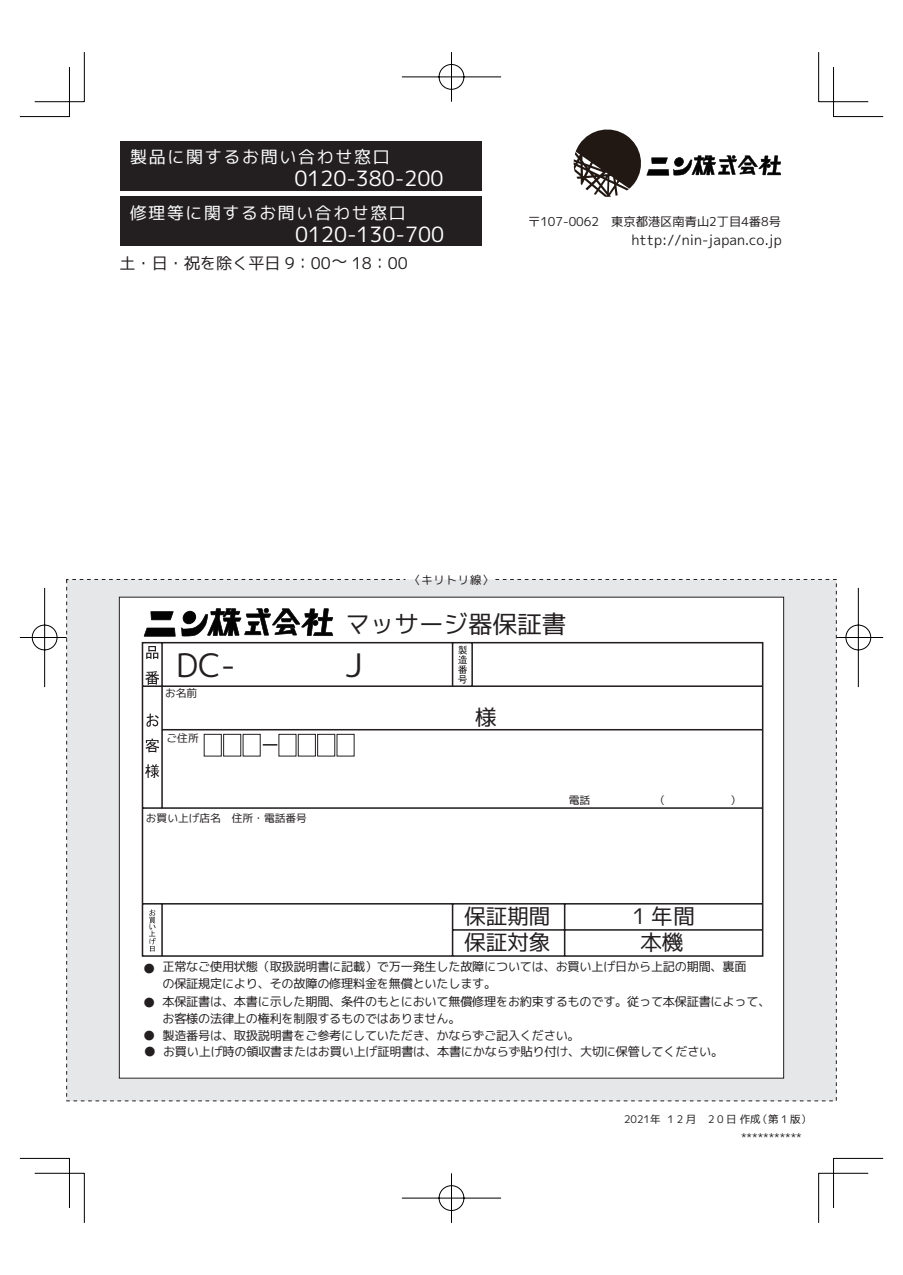
<style>
.page{position:relative;width:903px;height:1275px;background:#fff}
.page>*{position:absolute;margin:0;border:0;box-sizing:border-box;transform-origin:0 0}
.t1{font:32.38px "mgenplus 1 p regular";color:#231f20}
.t2{font:24.5px "mgenplus 1 p regular";color:#231f20}
.t3{font:21.53px/26.1px "mgenplus 1 p regular";color:#231f20}
.t4{font:21px "mgenplus 1 p regular";color:#fff}
.t5{font:16.97px "mgenplus 1 p regular";letter-spacing:.1em;color:#fff}
.t6{font:16.8px "mgenplus 1 p regular";letter-spacing:.1em;color:#fff}
.t7{font:16.1px "mgenplus 1 p regular";color:#231f20}
.t8{font:14px "mgenplus 1 p regular";letter-spacing:.005em;color:#231f20}
.t9{font:12.25px/17px "mgenplus 1 p regular";letter-spacing:-.02em;color:#231f20}
.t10{font:12.25px "mgenplus 1 p regular";color:#231f20}
.t11{font:11.38px "mgenplus 1 p regular";letter-spacing:.08em;color:#231f20}
.t12{font:10.67px "mgenplus 1 p regular";color:#231f20}
.t13{font:10.5px "mgenplus 1 p regular";letter-spacing:.25em;color:#231f20}
</style>
<div class="page">
<hr style="left:20px;top:116px;width:49px;height:1px;background:#000">
<hr style="left:833px;top:116px;width:50px;height:1px;background:#000">
<hr style="left:20px;top:1158px;width:49px;height:1px;background:#000">
<hr style="left:833px;top:1158px;width:50px;height:1px;background:#000">
<hr style="left:84px;top:52px;width:1px;height:50px;background:#000">
<hr style="left:84px;top:1173px;width:1px;height:50px;background:#000">
<hr style="left:818px;top:52px;width:1px;height:50px;background:#000">
<hr style="left:818px;top:1173px;width:1px;height:50px;background:#000">
<hr style="left:35px;top:101px;width:49px;height:1px;background:#000">
<hr style="left:819px;top:101px;width:49px;height:1px;background:#000">
<hr style="left:35px;top:1173px;width:49px;height:1px;background:#000">
<hr style="left:819px;top:1173px;width:49px;height:1px;background:#000">
<hr style="left:69px;top:67px;width:1px;height:50px;background:#000">
<hr style="left:69px;top:1158px;width:1px;height:50px;background:#000">
<hr style="left:833px;top:67px;width:1px;height:50px;background:#000">
<hr style="left:833px;top:1158px;width:1px;height:50px;background:#000">
<svg style="left:401px;top:52px;width:101px;height:50px"></svg>
<svg style="left:401px;top:1173px;width:101px;height:50px"></svg>
<svg style="left:837px;top:587px;width:47px;height:101px"></svg>
<div style="left:66px;top:579px;width:771px;height:522px;background:#e6e7e9"></div>
<div style="left:119px;top:597px;width:665px;height:481px;background:#fff"></div>
<svg style="left:141px;top:641px;width:623px;height:316px"></svg>
<svg style="left:458px;top:646px;width:9px;height:38px"></svg>
<svg style="left:146px;top:714px;width:13px;height:13px"></svg>
<svg style="left:146px;top:739px;width:13px;height:13px"></svg>
<svg style="left:145px;top:764px;width:14px;height:14px"></svg>
<svg style="left:203px;top:734px;width:152px;height:23px"></svg>
<svg style="left:149px;top:909px;width:7px;height:43px"></svg>
<svg style="left:19px;top:579px;width:387px;height:110px"></svg>
<div style="left:120px;top:141px;width:362px;height:50px;background:#231f20"></div>
<div style="left:120px;top:196px;width:362px;height:50px;background:#231f20"></div>
<svg style="left:574px;top:129px;width:207px;height:68px"></svg>
<h3 class="t5" style="left:130px;top:145px;width:261px">製品に関するお問い合わせ窓口</h3>
<h3 class="t4" style="left:294px;top:163px;width:151px">0120-380-200</h3>
<h3 class="t6" style="left:130px;top:201px;width:277px">修理等に関するお問い合わせ窓口</h3>
<h3 class="t4" style="left:295px;top:219px;width:151px">0120-130-700</h3>
<h3 class="t7" style="left:119px;top:252px;width:290px">土・日・祝を除く平日 9：00～ 18：00</h3>
<p class="t10" style="left:528px;top:212px;width:254px">〒107-0062　東京都港区南青山2丁目4番8号</p>
<p class="t8" style="left:631px;top:229px;width:152px">http://nin-japan.co.jp</p>
<p class="t11" style="left:409px;top:572px;width:86px">〈キリトリ線〉</p>
<h2 class="t2" style="left:345px;top:606px;width:223px">マッサージ器保証書</h2>
<h1 class="t1" style="left:176px;top:642px;width:61px">DC-</h1>
<h1 class="t1" style="left:345px;top:642px;width:18px">J</h1>
<p class="t12" style="left:165px;top:686px;width:34px">お名前</p>
<p class="t12" style="left:167px;top:730px;width:34px">ご住所</p>
<p class="t12" style="left:146px;top:811px;width:163px">お買い上げ店名　住所・電話番号</p>
<h3 class="t3" style="left:475px;top:704px;width:23px">様</h3>
<h3 class="t3" style="left:464px;top:903px;width:87px">保証期間保証対象</h3>
<h3 class="t3" style="left:632px;top:903px;width:64px;text-align:center">1年間本機</h3>
<p class="t9" style="left:143px;top:960px;width:14px">●</p>
<p class="t9" style="left:143px;top:994px;width:14px">●</p>
<p class="t9" style="left:143px;top:1027px;width:14px">●</p>
<p class="t9" style="left:162px;top:958px;width:586px">正常なご使用状態（取扱説明書に記載）で万一発生した故障については、お買い上げ日から上記の期間、裏面の保証規定により、その故障の修理料金を無償といたします。</p>
<p class="t9" style="left:162px;top:993px;width:609px">本保証書は、本書に示した期間、条件のもとにおいて無償修理をお約束するものです。従って本保証書によって、お客様の法律上の権利を制限するものではありません。<br>製造番号は、取扱説明書をご参考にしていただき、かならずご記入ください。</p>
<p class="t9" style="left:144px;top:1043px;width:581px">● お買い上げ時の領収書またはお買い上げ証明書は、本書にかならず貼り付け、大切に保管してください。</p>
<p class="t13" style="left:624px;top:1112px;width:189px">2021年 12月 20日 作成 （第1版）</p>
<p class="t13" style="left:741px;top:1129px;width:62px">***********</p>
</div>
